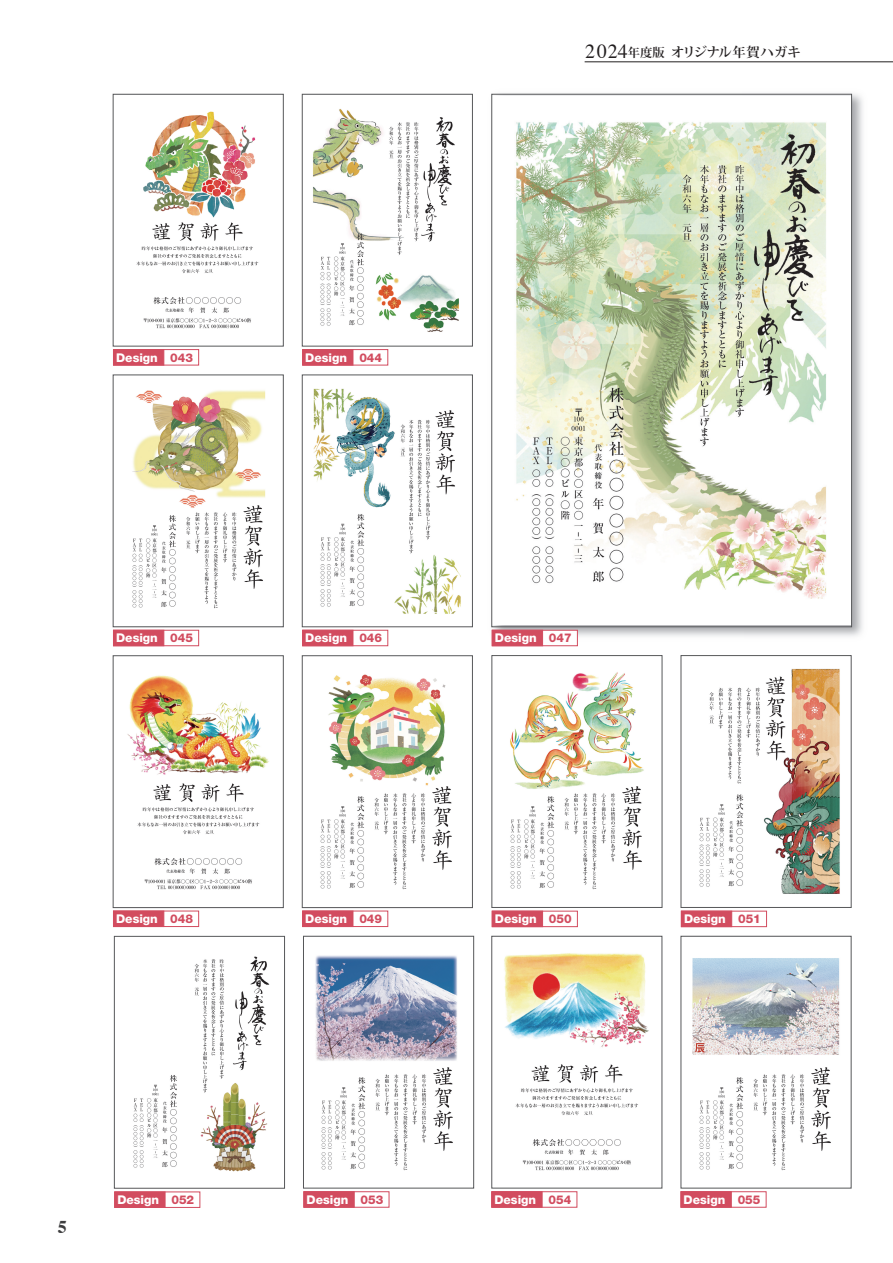
<style>
.page{position:relative;width:893px;height:1263px;background:#fff}
.page>*{position:absolute;margin:0;border:0;box-sizing:border-box;transform-origin:0 0}
.t1{font:700 18px "Times";color:#3e3e3f}
.t2{font:700 13.35px "Koz Min Pro";color:#231f20}
.t3{font:800 12px "Helvetica Neue LT Std";color:#fff}
.s1{font-family:"Times";font-weight:400;font-size:19.8px}
.s2{font-size:12.3px}
.s3{color:#d24c5f}
</style>
<div class="page">
<img style="left:444px;top:61px;width:449px;height:625px">
<img style="left:136px;top:111px;width:123px;height:218px">
<div style="left:113px;top:94px;width:171px;height:252px;border:1px solid #57585a"></div>
<img style="left:313px;top:96px;width:158px;height:248px">
<div style="left:302px;top:94px;width:171px;height:252px;border:1px solid #57585a"></div>
<img style="left:132px;top:390px;width:134px;height:219px">
<div style="left:113px;top:375px;width:171px;height:252px;border:1px solid #57585a"></div>
<img style="left:313px;top:377px;width:158px;height:248px">
<div style="left:302px;top:375px;width:171px;height:252px;border:1px solid #57585a"></div>
<img style="left:127px;top:675px;width:142px;height:215px">
<div style="left:113px;top:655px;width:171px;height:253px;border:1px solid #57585a"></div>
<img style="left:320px;top:657px;width:151px;height:233px">
<div style="left:302px;top:655px;width:171px;height:253px;border:1px solid #57585a"></div>
<img style="left:494px;top:657px;width:166px;height:233px">
<div style="left:492px;top:655px;width:170px;height:253px;border:1px solid #57585a"></div>
<img style="left:133px;top:956px;width:137px;height:216px">
<div style="left:114px;top:936px;width:171px;height:252px;border:1px solid #57585a"></div>
<img style="left:683px;top:657px;width:166px;height:237px">
<div style="left:681px;top:655px;width:170px;height:253px;border:1px solid #57585a"></div>
<img style="left:315px;top:955px;width:142px;height:216px">
<div style="left:303px;top:936px;width:171px;height:252px;border:1px solid #57585a"></div>
<img style="left:504px;top:953px;width:145px;height:218px">
<img style="left:692px;top:958px;width:148px;height:213px">
<img style="left:493px;top:96px;width:357px;height:529px">
<div style="left:113px;top:349px;width:86px;height:16px;background:#fff;border:1px solid #d24c5f"></div>
<div style="left:113px;top:349px;width:51px;height:16px;background:#d24c5f"></div>
<div style="left:302px;top:349px;width:86px;height:16px;background:#fff;border:1px solid #d24c5f"></div>
<div style="left:302px;top:349px;width:51px;height:16px;background:#d24c5f"></div>
<div style="left:113px;top:630px;width:86px;height:16px;background:#fff;border:1px solid #d24c5f"></div>
<div style="left:113px;top:630px;width:51px;height:16px;background:#d24c5f"></div>
<div style="left:302px;top:630px;width:86px;height:16px;background:#fff;border:1px solid #d24c5f"></div>
<div style="left:302px;top:630px;width:51px;height:16px;background:#d24c5f"></div>
<div style="left:113px;top:910px;width:86px;height:17px;background:#fff;border:1px solid #d24c5f"></div>
<div style="left:113px;top:910px;width:51px;height:17px;background:#d24c5f;border:1px solid #d24c5f"></div>
<div style="left:302px;top:910px;width:86px;height:17px;background:#fff;border:1px solid #d24c5f"></div>
<div style="left:302px;top:910px;width:51px;height:17px;background:#d24c5f;border:1px solid #d24c5f"></div>
<div style="left:492px;top:630px;width:86px;height:16px;background:#fff;border:1px solid #d24c5f"></div>
<div style="left:492px;top:630px;width:51px;height:16px;background:#d24c5f"></div>
<div style="left:492px;top:911px;width:86px;height:16px;background:#fff;border:1px solid #d24c5f"></div>
<div style="left:492px;top:911px;width:51px;height:16px;background:#d24c5f"></div>
<div style="left:114px;top:1191px;width:86px;height:17px;background:#fff;border:1px solid #d24c5f"></div>
<div style="left:114px;top:1191px;width:51px;height:17px;background:#d24c5f;border:1px solid #d24c5f"></div>
<div style="left:681px;top:911px;width:86px;height:16px;background:#fff;border:1px solid #d24c5f"></div>
<div style="left:681px;top:911px;width:51px;height:16px;background:#d24c5f"></div>
<div style="left:303px;top:1191px;width:86px;height:17px;background:#fff;border:1px solid #d24c5f"></div>
<div style="left:303px;top:1191px;width:52px;height:17px;background:#d24c5f;border:1px solid #d24c5f"></div>
<div style="left:491px;top:1191px;width:86px;height:17px;background:#fff;border:1px solid #d24c5f"></div>
<div style="left:491px;top:1191px;width:51px;height:17px;background:#d24c5f"></div>
<div style="left:680px;top:1191px;width:87px;height:17px;background:#fff;border:1px solid #d24c5f"></div>
<div style="left:680px;top:1191px;width:52px;height:17px;background:#d24c5f;border:1px solid #d24c5f"></div>
<hr style="left:585px;top:61px;width:308px;height:1px;background:#231f20">
<p class="t2" style="left:585px;top:43px;width:217px"><span class="s1">2024</span><span class="s2">年度版</span> オリジナル年賀ハガキ</p>
<p class="t3" style="left:116px;top:350px;width:78px">Design <span class="s3">043</span></p>
<p class="t3" style="left:305px;top:350px;width:78px">Design <span class="s3">044</span></p>
<p class="t3" style="left:116px;top:631px;width:78px">Design <span class="s3">045</span></p>
<p class="t3" style="left:305px;top:631px;width:78px">Design <span class="s3">046</span></p>
<p class="t3" style="left:495px;top:631px;width:78px">Design <span class="s3">047</span></p>
<p class="t3" style="left:116px;top:911px;width:78px">Design <span class="s3">048</span></p>
<p class="t3" style="left:305px;top:911px;width:78px">Design <span class="s3">049</span></p>
<p class="t3" style="left:495px;top:912px;width:78px">Design <span class="s3">050</span></p>
<p class="t3" style="left:684px;top:912px;width:78px">Design <span class="s3">051</span></p>
<h1 class="t1" style="left:58px;top:1209px;width:10px">5</h1>
<p class="t3" style="left:117px;top:1192px;width:78px">Design <span class="s3">052</span></p>
<p class="t3" style="left:307px;top:1192px;width:78px">Design <span class="s3">053</span></p>
<p class="t3" style="left:494px;top:1192px;width:78px">Design <span class="s3">054</span></p>
<p class="t3" style="left:684px;top:1192px;width:78px">Design <span class="s3">055</span></p>
</div>
